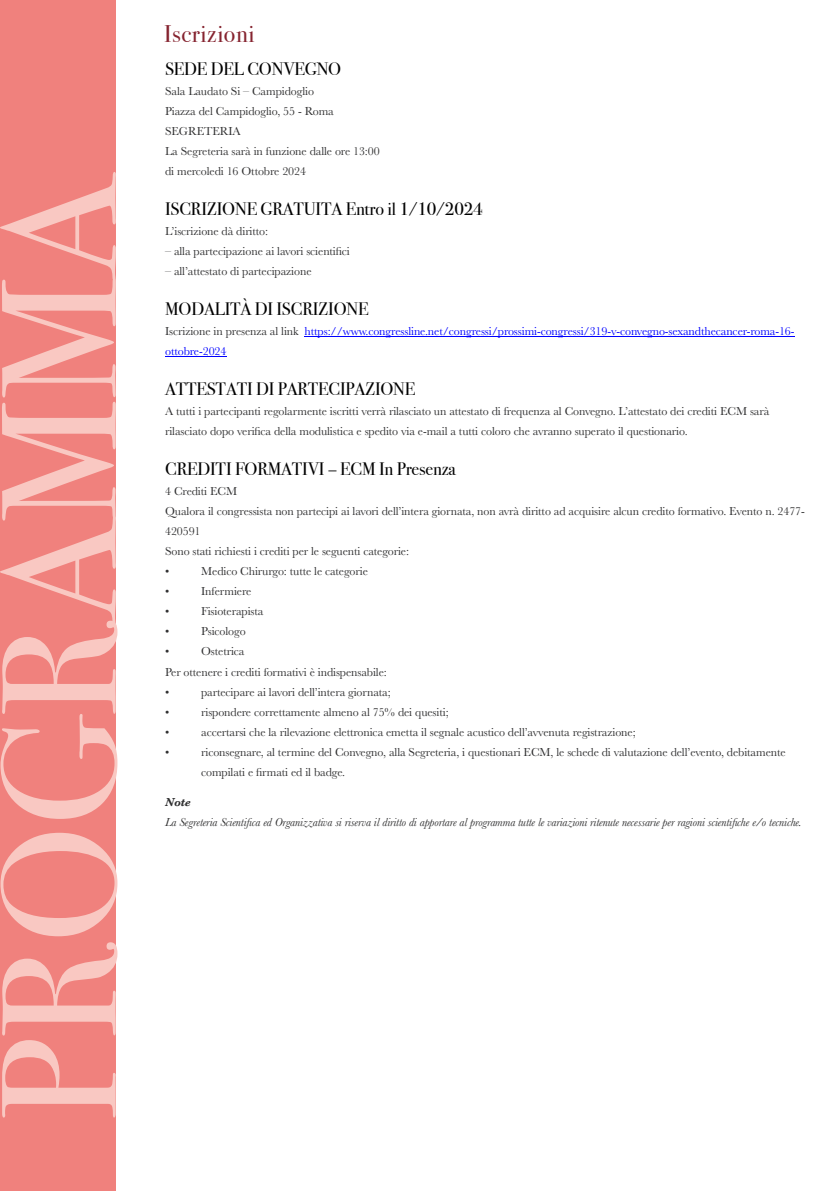
<style>
.page{position:relative;width:840px;height:1191px;background:#fff}
.page>*{position:absolute;margin:0;border:0;box-sizing:border-box;transform-origin:0 0}
.t1{font:163px "Bodoni Svty Two ITCTT";color:#f9c8c2}
.t2{font:24px "Bodoni Svty Two ITCTT";letter-spacing:.025em;color:#85232f}
.t3{font:18px "Bodoni Svty Two ITCTT";letter-spacing:-.01em;color:#000}
.t4{font:12px/20px "Baskerville";letter-spacing:-.01em;color:#303031}
.t5{font:italic 12px "Baskerville";letter-spacing:-.01em;color:#303031}
.t6{font:12px/20px "Baskerville";letter-spacing:-.01em;color:#00f}
.t7{font:italic 700 12px "Baskerville";color:#303031}
.s1{color:#303031}
</style>
<div class="page">
<div style="left:0;top:0;width:115px;height:1191px;background:#f0817d"></div>
<hr style="left:304px;top:336px;width:490px;height:1px;background:#00f">
<hr style="left:165px;top:356px;width:61px;height:1px;background:#00f">
<h1 class="t1" style="left:-37px;top:1121px;width:954px;rotate:-90deg">PROGRAMMA</h1>
<h2 class="t2" style="left:164px;top:20px;width:92px">Iscrizioni</h2>
<h3 class="t3" style="left:165px;top:58px;width:177px">SEDE DEL CONVEGNO</h3>
<p class="t4" style="left:165px;top:81px;width:216px">Sala Laudato Si – Campidoglio<br>Piazza del Campidoglio, 55 - Roma<br>SEGRETERIA<br>La Segreteria sarà in funzione dalle ore 13:00 di mercoledi 16 Ottobre 2024</p>
<h3 class="t3" style="left:165px;top:198px;width:319px">ISCRIZIONE GRATUITA Entro il 1/10/2024</h3>
<p class="t4" style="left:165px;top:221px;width:104px">L’iscrizione dà diritto:</p>
<p class="t4" style="left:165px;top:241px;width:186px">– alla partecipazione ai lavori scientifici</p>
<p class="t4" style="left:165px;top:261px;width:148px">– all’attestato di partecipazione</p>
<h3 class="t3" style="left:165px;top:298px;width:205px">MODALITÀ DI ISCRIZIONE</h3>
<p class="t6" style="left:165px;top:321px;width:630px"><span class="s1">Iscrizione in presenza al link</span> https://www.congressline.net/congressi/prossimi-congressi/319-v-convegno-sexandthecancer-roma-16- ottobre-2024</p>
<h3 class="t3" style="left:165px;top:378px;width:252px">ATTESTATI DI PARTECIPAZIONE</h3>
<p class="t4" style="left:165px;top:401px;width:605px">A tutti i partecipanti regolarmente iscritti verrà rilasciato un attestato di frequenza al Convegno. L’attestato dei crediti ECM sarà rilasciato dopo verifica della modulistica e spedito via e-mail a tutti coloro che avranno superato il questionario.</p>
<h3 class="t3" style="left:165px;top:458px;width:292px">CREDITI FORMATIVI – ECM In Presenza</h3>
<p class="t4" style="left:165px;top:481px;width:641px">4 Crediti ECM<br>Qualora il congressista non partecipi ai lavori dell’intera giornata, non avrà diritto ad acquisire alcun credito formativo. Evento n. 2477- 420591<br>Sono stati richiesti i crediti per le seguenti categorie:<br>•</p>
<p class="t4" style="left:201px;top:561px;width:168px">Medico Chirurgo: tutte le categorie</p>
<p class="t4" style="left:165px;top:581px;width:6px">•</p>
<p class="t4" style="left:201px;top:581px;width:52px">Infermiere</p>
<p class="t4" style="left:165px;top:601px;width:6px">•</p>
<p class="t4" style="left:201px;top:601px;width:64px">Fisioterapista</p>
<p class="t4" style="left:165px;top:621px;width:6px">•</p>
<p class="t4" style="left:201px;top:621px;width:46px">Psicologo</p>
<p class="t4" style="left:165px;top:641px;width:6px">•</p>
<p class="t4" style="left:165px;top:641px;width:223px;text-indent:36px">Ostetrica<br>Per ottenere i crediti formativi è indispensabile: •</p>
<p class="t4" style="left:201px;top:681px;width:191px">partecipare ai lavori dell’intera giornata;</p>
<p class="t4" style="left:165px;top:701px;width:6px">•</p>
<p class="t4" style="left:201px;top:701px;width:249px">rispondere correttamente almeno al 75% dei quesiti;</p>
<p class="t4" style="left:165px;top:721px;width:6px">•</p>
<p class="t4" style="left:201px;top:721px;width:436px">accertarsi che la rilevazione elettronica emetta il segnale acustico dell’avvenuta registrazione;</p>
<p class="t4" style="left:165px;top:741px;width:6px">•</p>
<p class="t4" style="left:201px;top:741px;width:585px">riconsegnare, al termine del Convegno, alla Segreteria, i questionari ECM, le schede di valutazione dell’evento, debitamente compilati e firmati ed il badge.</p>
<p class="t7" style="left:165px;top:795px;width:27px">Note</p>
<p class="t5" style="left:165px;top:815px;width:637px">La Segreteria Scientifica ed Organizzativa si riserva il diritto di apportare al programma tutte le variazioni ritenute necessarie per ragioni scientifiche e/o tecniche.</p>
</div>
